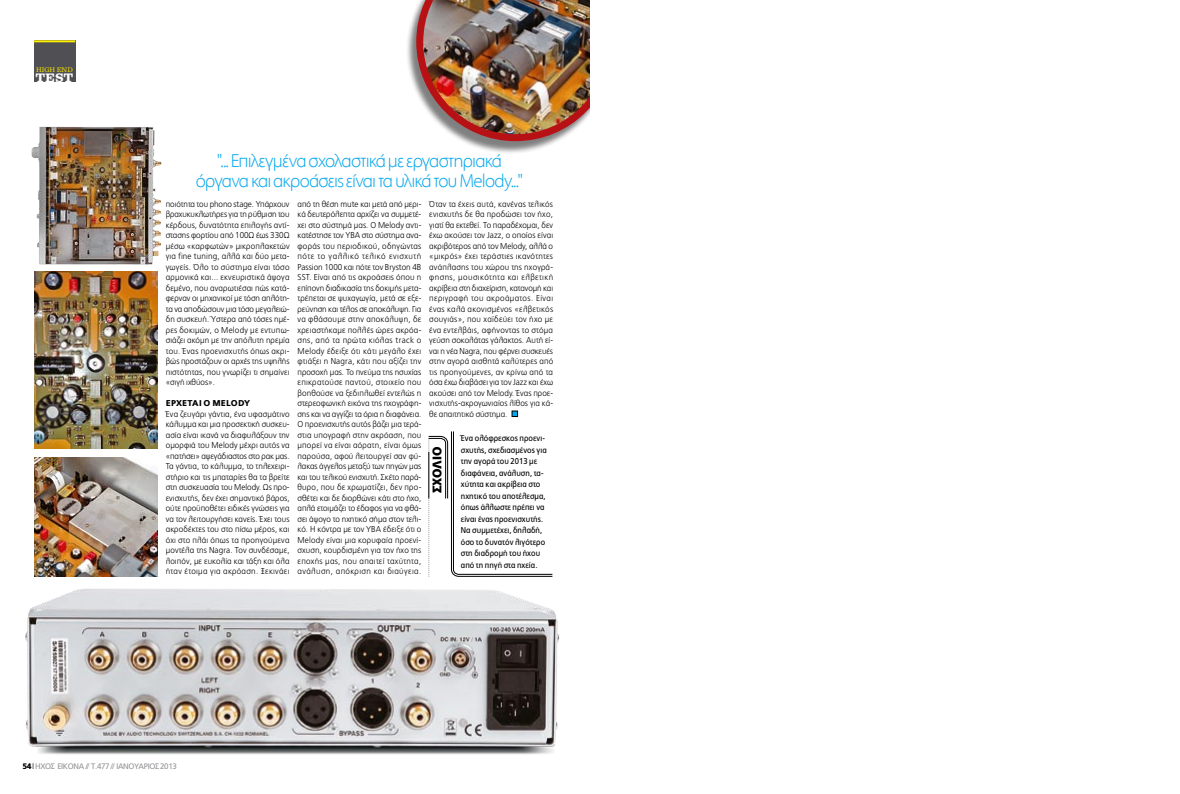
<style>
.page{position:relative;width:1180px;height:794px;background:#fff}
.page>*{position:absolute;margin:0;border:0;box-sizing:border-box;transform-origin:0 0}
.t1{font:300 19px/20px "Myriad Greek";letter-spacing:-.05em;color:#00a6eb;text-align:center}
.t2{font:700 13px "Myriad Greek";color:#000}
.t3{font:700 11.2px "PF Clarendon";color:#fff}
.t4{font:300 8.5px/10.5px "PF Catalog";letter-spacing:.015em;color:#000;text-align:justify;scale:.95 1}
.t5{font:8.5px/11.5px "PF Catalog";letter-spacing:.005em;color:#000;scale:.9 1}
.t6{font:900 8.5px "PF Catalog";letter-spacing:.02em;color:#000}
.t7{font:8px "PF Catalog";letter-spacing:-.04em;color:#97979b}
.t8{font:6px "PF Clarendon";color:#ffed00}
.s1{font-weight:900;color:#000}
</style>
<div class="page">
<img style="left:25px;top:588px;width:534px;height:181px">
<img style="left:31px;top:126px;width:131px;height:139px">
<div style="left:34px;top:41px;width:41px;height:41px;background:#504f53"></div>
<hr style="left:34px;top:40px;width:41px;height:2px;background:#ffed00">
<div style="left:405px;top:0;width:213px;height:159px;background:#000;opacity:.5"></div>
<img style="left:416px;top:0;width:174px;height:141px">
<div style="left:511px;top:411px;width:7px;height:6px;border:1px solid #000"></div>
<svg style="left:428px;top:431px;width:125px;height:146px"></svg>
<hr style="left:428px;top:452px;width:1px;height:46px;background:#000">
<img style="left:34px;top:458px;width:124px;height:119px">
<img style="left:34px;top:272px;width:124px;height:176px">
<div style="left:590px;top:0;width:76px;height:274px;background:#fff"></div>
<p class="t8" style="left:36px;top:66px;width:38px">HIGH END</p>
<h3 class="t3" style="left:36px;top:71px;width:39px">TEST</h3>
<h1 class="t1" style="left:196px;top:152px;width:329px">"... Επιλεγμένα σχολαστικά με εργαστηριακά όργανα και ακροάσεις είναι τα υλικά του Melody..."</h1>
<p class="t4" style="left:166px;top:199px;width:132px">ποιότητα του phono stage. Υπάρχουν βραχυκυκλωτήρες για τη ρύθμιση του κέρδους, δυνατότητα επιλογής αντί&shy;στασης φορτίου από 100Ω έως 330Ω μέσω «καρφωτών» μικροπλακετών για fine tuning, αλλά και δύο μετα&shy;γωγείς. Όλο το σύστημα είναι τόσο αρμονικά και... εκνευριστικά άψογα δεμένο, που αναρωτιέσαι πώς κατά&shy;φερναν οι μηχανικοί με τόση απλότη&shy;τα να αποδώσουν μια τόσο μεγαλειώ&shy;δη συσκευή. Ύστερα από τόσες ημέ&shy;ρες δοκιμών, ο Melody με εντυπω&shy;σιάζει ακόμη με την απόλυτη ηρεμία του. Ένας προενισχυτής όπως ακρι&shy;βώς προστάζουν οι αρχές της υψηλής πιστότητας, που γνωρίζει τι σημαίνει «σιγή ιχθύος».</p>
<p class="t6" style="left:166px;top:398px;width:86px">ΕΡΧΕΤΑΙ Ο MELODY</p>
<p class="t4" style="left:166px;top:409px;width:132px">Ένα ζευγάρι γάντια, ένα υφασμάτινο κάλυμμα και μια προσεκτική συσκευ&shy;ασία είναι ικανά να διαφυλάξουν την ομορφιά του Μelody μέχρι αυτός να «πατήσει» αψεγάδιαστος στο ρακ μας.<br>Τα γάντια, το κάλυμμα, το τηλεχειρι&shy;στήριο και τις μπαταρίες θα τα βρείτε στη συσκευασία του Melody. Ως προ&shy;ενισχυτής, δεν έχει σημαντικό βάρος, ούτε προϋποθέτει ειδικές γνώσεις για να τον λειτουργήσει κανείς. Έχει τους ακροδέκτες του στο πίσω μέρος, και όχι στο πλάι όπως τα προηγούμενα μοντέλα της Nagra. Τον συνδέσαμε, λοιπόν, με ευκολία και τάξη και όλα ήταν έτοιμα για ακρόαση. Ξεκινάει</p>
<p class="t4" style="left:429px;top:199px;width:132px">Όταν τα έχεις αυτά, κανένας τελικός ενισχυτής δε θα προδώσει τον ήχο, γιατί θα εκτεθεί. Το παραδέχομαι, δεν έχω ακούσει τον Jazz, ο οποίος είναι ακριβότερος από τον Melody, αλλά ο «μικρός» έχει τεράστιες ικανότητες ανάπλασης του χώρου της ηχογρά&shy;φησης, μουσικότητα και ελβετική ακρίβεια στη διαχείριση, κατανομή και περιγραφή του ακροάματος. Είναι ένας καλά ακονισμένος «ελβετικός σουγιάς», που χαϊδεύει τον ήχο με ένα εντελβάις, αφήνοντας το στόμα γεύση σοκολάτας γάλακτος. Αυτή εί&shy;ναι η νέα Νagra, που φέρνει συσκευές στην αγορά αισθητά καλύτερες από τις προηγούμενες, αν κρίνω από τα όσα έχω διαβάσει για τον Jazz και έχω ακούσει από τον Melody. Ένας προε&shy;νισχυτής-ακρογωνιαίος λίθος για κά&shy;θε απαιτητικό σύστημα.</p>
<h2 class="t2" style="left:430px;top:493px;width:47px;rotate:-90deg">ΣΧΟΛΙΟ</h2>
<p class="t4" style="left:297px;top:199px;width:132px">από τη θέση mute και μετά από μερι&shy;κά δευτερόλεπτα αρχίζει να συμμετέ&shy;χει στο σύστημά μας. Ο Melody αντι&shy;κατέστησε τον YBA στο σύστημα ανα&shy;φοράς του περιοδικού, οδηγώντας πότε το γαλλικό τελικό ενισχυτή Passion 1000 και πότε τον Bryston 4Β SST. Είναι από τις ακροάσεις όπου η επίπονη διαδικασία της δοκιμής μετα&shy;τρέπεται σε ψυχαγωγία, μετά σε εξε&shy;ρεύνηση και τέλος σε αποκάλυψη. Για να φθάσουμε στην αποκάλυψη, δε χρειαστήκαμε πολλές ώρες ακρόα&shy;σης, από τα πρώτα κιόλας track ο Melody έδειξε ότι κάτι μεγάλο έχει φτιάξει η Nagra, κάτι που αξίζει την προσοχή μας. Το πνεύμα της ησυχίας επικρατούσε παντού, στοιχείο που βοηθούσε να ξεδιπλωθεί εντελώς η στερεοφωνική εικόνα της ηχογράφη&shy;σης και να αγγίζει τα όρια η διαφάνεια.<br>Ο προενισχυτής αυτός βάζει μια τερά&shy;στια υπογραφή στην ακρόαση, που μπορεί να είναι αόρατη, είναι όμως παρούσα, αφού λειτουργεί σαν φύ&shy;λακας άγγελος μεταξύ των πηγών μας και του τελικού ενισχυτή. Σκέτο παρά&shy;θυρο, που δε χρωματίζει, δεν προ&shy;σθέτει και δε διορθώνει κάτι στο ήχο, απλά ετοιμάζει το έδαφος για να φθά&shy;σει άψογο το ηχητικό σήμα στον τελι&shy;κό. Η κόντρα με τον ΥΒΑ έδειξε ότι ο Μelody είναι μια κορυφαία προενί&shy;σχυση, κουρδισμένη για τον ήχο της εποχής μας, που απαιτεί ταχύτητα, ανάλυση, απόκριση και διαύγεια.</p>
<p class="t5" style="left:461px;top:433px;width:97px">Ένα ολόφρεσκος προενι&shy;σχυτής, σχεδιασμένος για την αγορά του 2013 με διαφάνεια, ανάλυση, τα&shy;χύτητα και ακρίβεια στο ηχητικό του αποτέλεσμα, όπως άλλωστε πρέπει να είναι ένας προενισχυτής.<br>Να συμμετέχει, δηλαδή, όσο το δυνατόν λιγότερο στη διαδρομή του ήχου από τη πηγή στα ηχεία.</p>
<p class="t7" style="left:22px;top:761px;width:156px"><span class="s1">54</span> Ήxoς Εικόνα // Τ.477 // IAΝΟΥΑΡΙΟΣ 2013</p>
</div>
